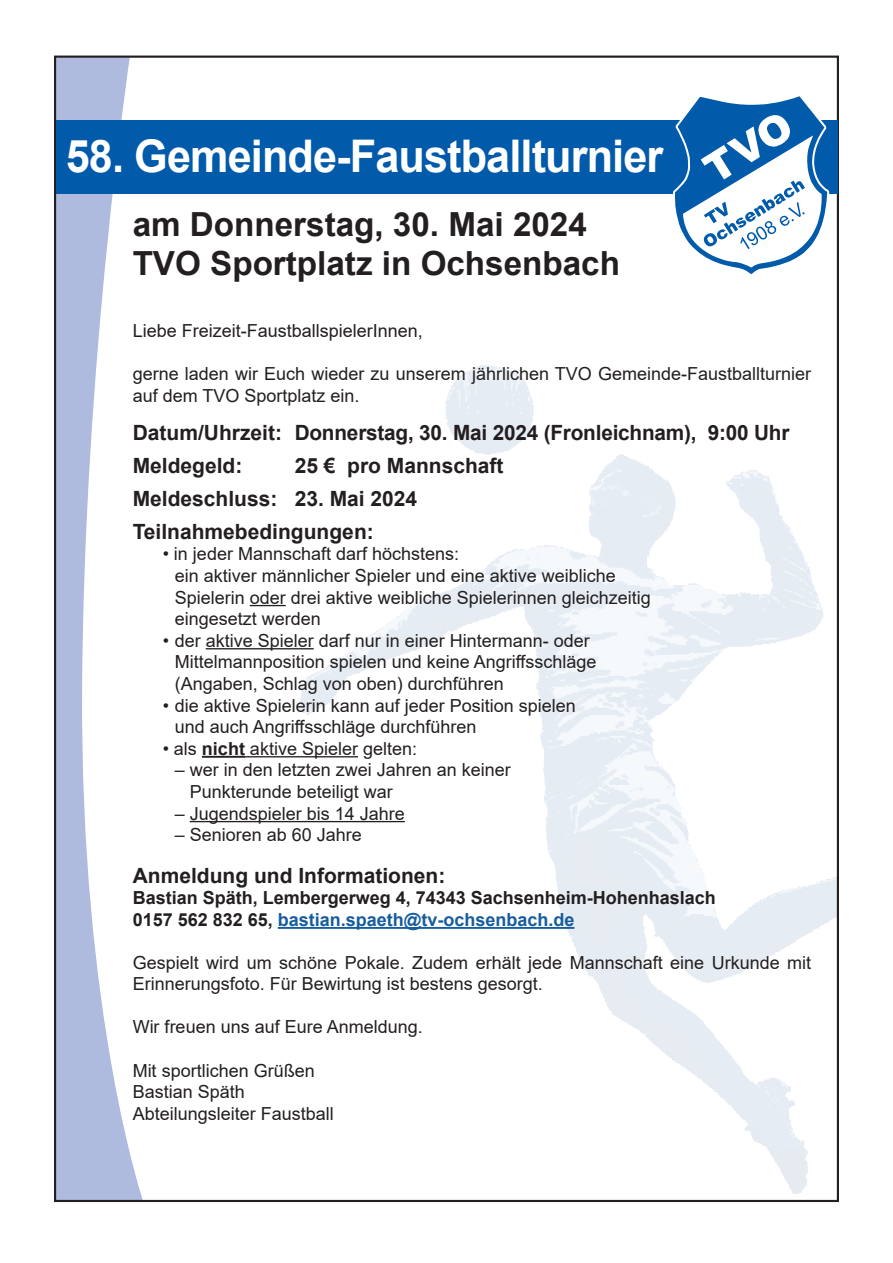
<style>
.page{position:relative;width:893px;height:1263px;background:#fff}
.page>*{position:absolute;margin:0;border:0;box-sizing:border-box;transform-origin:0 0}
.t1{font:700 45px "Arial";letter-spacing:-.02em;color:#fff;scale:.96 1}
.t2{font:700 33.15px "Arial";color:#231f20}
.t3{font:700 21px "Arial";color:#231f20}
.t4{font:18px/21.6px "Arial";color:#231f20}
.t5{font:700 18px "Arial";color:#231f20}
.t6{font:700 18px "Arial";color:#175d9e}
.s1{font-weight:700}
.s2{color:#231f20}
</style>
<div class="page">
<img style="left:233px;top:365px;width:603px;height:829px">
<svg style="left:57px;top:59px;width:86px;height:1140px"></svg>
<hr style="left:250px;top:605px;width:36px;height:1px;background:#231f20">
<hr style="left:206px;top:648px;width:108px;height:1px;background:#231f20">
<hr style="left:202px;top:756px;width:43px;height:2px;background:#231f20">
<hr style="left:245px;top:756px;width:113px;height:1px;background:#231f20">
<hr style="left:190px;top:821px;width:215px;height:1px;background:#231f20">
<hr style="left:278px;top:927px;width:296px;height:2px;background:#175d9e">
<div style="left:56px;top:120px;width:782px;height:74px;background:#015aaa"></div>
<svg style="left:673px;top:96px;width:156px;height:178px"></svg>
<p class="t1" style="left:66px;top:125px;width:624px">58. Gemeinde-Faustballturnier</p>
<p class="t2" style="left:133px;top:201px;width:456px">am Donnerstag, 30. Mai 2024</p>
<p class="t2" style="left:133px;top:240px;width:489px">TVO Sportplatz in Ochsenbach</p>
<p class="t4" style="left:133px;top:320px;width:292px">Liebe Freizeit-FaustballspielerInnen,</p>
<p class="t4" style="left:133px;top:363px;width:680px">gerne laden wir Euch wieder zu unserem jährlichen TVO Gemeinde-Faustballturnier auf dem TVO Sportplatz ein.</p>
<p class="t3" style="left:133px;top:418px;width:658px">Datum/Uhrzeit: Donnerstag, 30. Mai 2024 (Fronleichnam), 9:00 Uhr</p>
<p class="t3" style="left:133px;top:451px;width:111px">Meldegeld:</p>
<p class="t3" style="left:295px;top:451px;width:210px">25 € pro Mannschaft</p>
<p class="t3" style="left:133px;top:484px;width:286px">Meldeschluss: 23. Mai 2024</p>
<p class="t3" style="left:133px;top:517px;width:243px">Teilnahmebedingungen:</p>
<p class="t4" style="left:163px;top:543px;width:298px">• in jeder Mannschaft darf höchstens:</p>
<p class="t4" style="left:175px;top:565px;width:443px">ein aktiver männlicher Spieler und eine aktive weibliche</p>
<p class="t4" style="left:175px;top:586px;width:478px">Spielerin oder drei aktive weibliche Spielerinnen gleichzeitig</p>
<p class="t4" style="left:175px;top:608px;width:148px">eingesetzt werden</p>
<p class="t4" style="left:163px;top:630px;width:429px">• der aktive Spieler darf nur in einer Hintermann- oder</p>
<p class="t4" style="left:175px;top:651px;width:423px">Mittelmannposition spielen und keine Angriffsschläge</p>
<p class="t4" style="left:175px;top:673px;width:331px">(Angaben, Schlag von oben) durchführen</p>
<p class="t4" style="left:163px;top:694px;width:415px">• die aktive Spielerin kann auf jeder Position spielen</p>
<p class="t4" style="left:175px;top:716px;width:303px">und auch Angriffsschläge durchführen</p>
<p class="t4" style="left:163px;top:738px;width:256px">• als <span class="s1">nicht</span> aktive Spieler gelten:</p>
<p class="t4" style="left:175px;top:759px;width:338px">– wer in den letzten zwei Jahren an keiner</p>
<p class="t4" style="left:190px;top:781px;width:205px">Punkterunde beteiligt war</p>
<p class="t4" style="left:175px;top:802px;width:232px">– Jugendspieler bis 14 Jahre</p>
<p class="t4" style="left:175px;top:824px;width:189px">– Senioren ab 60 Jahre</p>
<p class="t3" style="left:133px;top:861px;width:314px">Anmeldung und Informationen:</p>
<p class="t5" style="left:133px;top:885px;width:585px">Bastian Späth, Lembergerweg 4, 74343 Sachsenheim-Hohenhaslach</p>
<p class="t6" style="left:133px;top:907px;width:443px"><span class="s2">0157 562 832 65,</span> bastian.spaeth@tv-ochsenbach.de</p>
<p class="t4" style="left:133px;top:951px;width:680px">Gespielt wird um schöne Pokale. Zudem erhält jede Mannschaft eine Urkunde mit<br>Erinnerungsfoto. Für Bewirtung ist bestens gesorgt.</p>
<p class="t4" style="left:133px;top:1016px;width:292px">Wir freuen uns auf Eure Anmeldung.</p>
<p class="t4" style="left:133px;top:1059px;width:184px">Mit sportlichen Grüßen</p>
<p class="t4" style="left:133px;top:1081px;width:114px">Bastian Späth</p>
<p class="t4" style="left:133px;top:1102px;width:203px">Abteilungsleiter Faustball</p>
</div>
